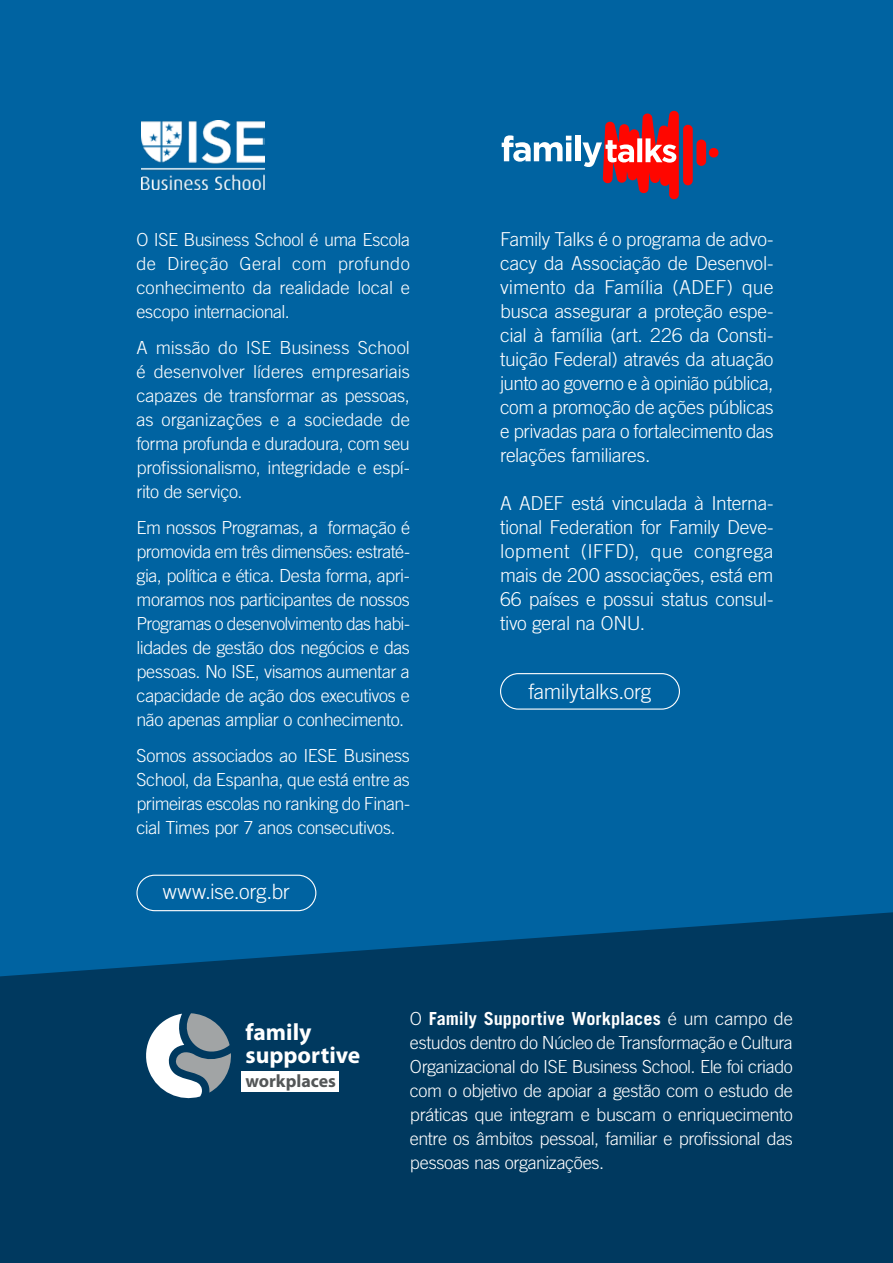
<style>
.page{position:relative;width:893px;height:1263px;background:#0063a1}
.page>*{position:absolute;margin:0;border:0;box-sizing:border-box;transform-origin:0 0}
.t1{font:700 23.55px/23.5px "Myriad Pro";color:#fff}
.t2{font:300 21px "Trade Gothic LT Std";letter-spacing:-.015em;color:#fff}
.t3{font:300 19.2px/24px "Trade Gothic LT Std";letter-spacing:-.02em;color:#fff;text-align:justify}
.t4{font:300 18px/24px "Trade Gothic LT Std";letter-spacing:-.025em;color:#fff;text-align:justify}
.t5{font:700 17.85px "Myriad Pro";color:#535657}
.s1{font-weight:700}
</style>
<div class="page">
<svg style="left:0;top:906px;width:893px;height:357px;background:#003d66"></svg>
<img style="left:142px;top:121px;width:123px;height:68px">
<svg style="left:502px;top:135px;width:69px;height:27px"></svg>
<div style="left:575px;top:136px;width:6px;height:25px;background:#fff"></div>
<svg style="left:709px;top:148px;width:9px;height:10px"></svg>
<div style="left:696px;top:140px;width:10px;height:26px;background:#ff0600;border-radius:5px"></div>
<div style="left:683px;top:125px;width:10px;height:60px;background:#ff0600;border-radius:5px"></div>
<svg style="left:582px;top:111px;width:97px;height:88px"></svg>
<svg style="left:140px;top:1013px;width:92px;height:89px;background:#718c9d"></svg>
<div style="left:242px;top:1071px;width:97px;height:21px;background:#fff"></div>
<div style="left:136px;top:875px;width:180px;height:36px;border:1px solid #fff;border-radius:18px"></div>
<div style="left:500px;top:673px;width:180px;height:37px;border:1px solid #fff;border-radius:18px"></div>
<p class="t4" style="left:136px;top:227px;width:275px">O ISE Business School é uma Escola de Direção Geral com profundo conhecimento da realidade local e escopo internacional.</p>
<p class="t4" style="left:136px;top:335px;width:275px">A missão do ISE Business School é desenvolver líderes empresariais capazes de transformar as pessoas, as organizações e a sociedade de forma profunda e duradoura, com seu profissionalismo, integridade e espí&shy;rito de serviço.</p>
<p class="t4" style="left:136px;top:515px;width:275px">Em nossos Programas, a formação é promovida em três dimensões: estraté&shy;gia, política e ética. Desta forma, apri&shy;moramos nos participantes de nossos Programas o desenvolvimento das habi&shy;lidades de gestão dos negócios e das pessoas. No ISE, visamos aumentar a capacidade de ação dos executivos e não apenas ampliar o conhecimento.</p>
<p class="t4" style="left:136px;top:743px;width:275px">Somos associados ao IESE Business School, da Espanha, que está entre as primeiras escolas no ranking do Finan&shy;cial Times por 7 anos consecutivos.</p>
<p class="t2" style="left:163px;top:878px;width:129px">www.ise.org.br</p>
<p class="t3" style="left:500px;top:227px;width:275px">Family Talks é o programa de advo&shy;cacy da Associação de Desenvol&shy;vimento da Família (ADEF) que busca assegurar a proteção espe&shy;cial à família (art. 226 da Consti&shy;tuição Federal) através da atuação junto ao governo e à opinião pública, com a promoção de ações públicas e privadas para o fortalecimento das relações familiares.</p>
<p class="t3" style="left:500px;top:491px;width:275px">A ADEF está vinculada à Interna&shy;tional Federation for Family Deve&shy;lopment (IFFD), que congrega mais de 200 associações, está em 66 países e possui status consul&shy;tivo geral na ONU.</p>
<p class="t2" style="left:528px;top:679px;width:125px">familytalks.org</p>
<h1 class="t1" style="left:245px;top:1020px;width:116px">family supportive</h1>
<p class="t5" style="left:245px;top:1071px;width:92px">workplaces</p>
<p class="t4" style="left:410px;top:1006px;width:384px">O <span class="s1">Family Supportive Workplaces</span> é um campo de estudos dentro do Núcleo de Transformação e Cultura Organizacional do ISE Business School. Ele foi criado com o objetivo de apoiar a gestão com o estudo de práticas que integram e buscam o enriquecimento entre os âmbitos pessoal, familiar e profissional das pessoas nas organizações.</p>
</div>
